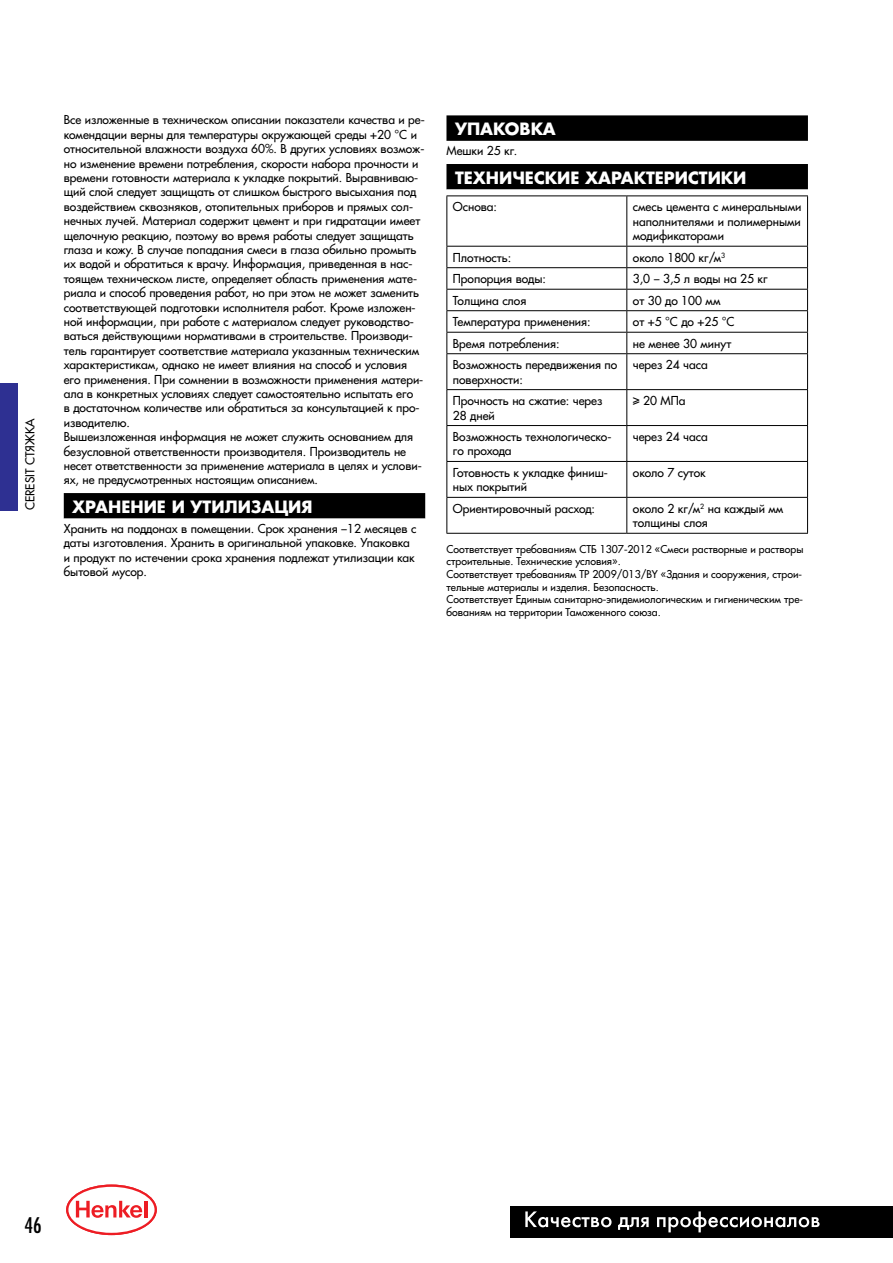
<style>
.page{position:relative;width:893px;height:1263px;background:#fff}
.page>*{position:absolute;margin:0;border:0;box-sizing:border-box;transform-origin:0 0}
.t1{font:21px "Favorit Condensed";color:#000}
.t2{font:700 16.5px "Favorit";color:#fff}
.t3{font:12px/14.4px "Favorit";color:#000}
.t4{font:10.5px/12.6px "Favorit";color:#000}
</style>
<div class="page">
<div style="left:510px;top:1206px;width:383px;height:31px;background:#000"></div>
<svg style="left:525px;top:1211px;width:87px;height:16px"></svg>
<svg style="left:618px;top:1217px;width:31px;height:13px"></svg>
<svg style="left:657px;top:1211px;width:163px;height:21px"></svg>
<svg style="left:66px;top:1184px;width:91px;height:52px"></svg>
<div style="left:64px;top:493px;width:361px;height:26px;background:#000"></div>
<div style="left:446px;top:115px;width:362px;height:26px;background:#000"></div>
<div style="left:446px;top:164px;width:362px;height:25px;background:#000"></div>
<hr style="left:446px;top:195px;width:181px;height:1px;background:#000">
<hr style="left:446px;top:196px;width:1px;height:50px;background:#000">
<hr style="left:627px;top:195px;width:181px;height:1px;background:#000">
<hr style="left:626px;top:196px;width:1px;height:50px;background:#000">
<hr style="left:807px;top:196px;width:1px;height:50px;background:#000">
<hr style="left:446px;top:246px;width:181px;height:1px;background:#000">
<hr style="left:627px;top:246px;width:181px;height:1px;background:#000">
<hr style="left:446px;top:267px;width:181px;height:1px;background:#000">
<hr style="left:627px;top:267px;width:181px;height:1px;background:#000">
<hr style="left:446px;top:289px;width:181px;height:1px;background:#000">
<hr style="left:627px;top:289px;width:181px;height:1px;background:#000">
<hr style="left:446px;top:310px;width:181px;height:1px;background:#000">
<hr style="left:627px;top:310px;width:181px;height:1px;background:#000">
<hr style="left:446px;top:332px;width:181px;height:1px;background:#000">
<svg style="left:446px;top:247px;width:1px;height:106px"></svg>
<hr style="left:627px;top:332px;width:181px;height:1px;background:#000">
<svg style="left:626px;top:247px;width:1px;height:106px"></svg>
<svg style="left:807px;top:247px;width:1px;height:106px"></svg>
<hr style="left:446px;top:353px;width:181px;height:1px;background:#000">
<hr style="left:446px;top:354px;width:1px;height:35px;background:#000">
<hr style="left:627px;top:353px;width:181px;height:1px;background:#000">
<hr style="left:626px;top:354px;width:1px;height:35px;background:#000">
<hr style="left:807px;top:354px;width:1px;height:35px;background:#000">
<hr style="left:446px;top:389px;width:181px;height:1px;background:#000">
<hr style="left:446px;top:390px;width:1px;height:35px;background:#000">
<hr style="left:627px;top:389px;width:181px;height:1px;background:#000">
<hr style="left:626px;top:390px;width:1px;height:35px;background:#000">
<hr style="left:807px;top:390px;width:1px;height:35px;background:#000">
<hr style="left:446px;top:425px;width:181px;height:1px;background:#000">
<hr style="left:446px;top:426px;width:1px;height:35px;background:#000">
<hr style="left:627px;top:425px;width:181px;height:1px;background:#000">
<hr style="left:626px;top:426px;width:1px;height:35px;background:#000">
<hr style="left:807px;top:426px;width:1px;height:35px;background:#000">
<hr style="left:446px;top:461px;width:181px;height:1px;background:#000">
<hr style="left:446px;top:462px;width:1px;height:35px;background:#000">
<hr style="left:627px;top:461px;width:181px;height:1px;background:#000">
<hr style="left:626px;top:462px;width:1px;height:35px;background:#000">
<hr style="left:807px;top:462px;width:1px;height:35px;background:#000">
<hr style="left:446px;top:497px;width:181px;height:1px;background:#000">
<hr style="left:446px;top:498px;width:1px;height:35px;background:#000">
<hr style="left:627px;top:497px;width:181px;height:1px;background:#000">
<hr style="left:626px;top:498px;width:1px;height:35px;background:#000">
<hr style="left:807px;top:498px;width:1px;height:35px;background:#000">
<hr style="left:446px;top:533px;width:181px;height:1px;background:#000">
<hr style="left:627px;top:533px;width:181px;height:1px;background:#000">
<div style="left:0;top:383px;width:17px;height:127px;background:#2e3092"></div>
<p class="t3" style="left:23px;top:510px;width:93px;rotate:-90deg">CERESIT СТЯЖКА</p>
<p class="t3" style="left:64px;top:113px;width:363px">Все изложенные в техническом описании показатели качества и ре&shy;комендации верны для температуры окружающей среды +20 °C и относительной влажности воздуха 60%. В других условиях возмож&shy;но изменение времени потребления, скорости набора прочности и времени готовности материала к укладке покрытий. Выравниваю&shy;щий слой следует защищать от слишком быстрого высыхания под воздействием сквозняков, отопительных приборов и прямых сол&shy;нечных лучей. Материал содержит цемент и при гидратации имеет щелочную реакцию, поэтому во время работы следует защищать глаза и кожу. В случае попадания смеси в глаза обильно промыть их водой и обратиться к врачу. Информация, приведенная в нас&shy;тоящем техническом листе, определяет область применения мате&shy;риала и способ проведения работ, но при этом не может заменить соответствующей подготовки исполнителя работ. Кроме изложен&shy;ной информации, при работе с материалом следует руководство&shy;ваться действующими нормативами в строительстве. Производи&shy;тель гарантирует соответствие материала указанным техническим характеристикам, однако не имеет влияния на способ и условия его применения. При сомнении в возможности применения матери&shy;ала в конкретных условиях следует самостоятельно испытать его<br>в достаточном количестве или обратиться за консультацией к про&shy;изводителю.<br>Вышеизложенная информация не может служить основанием для безусловной ответственности производителя. Производитель не несет ответственности за применение материала в целях и услови&shy;ях, не предусмотренных настоящим описанием.</p>
<h2 class="t2" style="left:72px;top:495px;width:242px">ХРАНЕНИЕ И УТИЛИЗАЦИЯ</h2>
<p class="t3" style="left:64px;top:521px;width:354px">Хранить на поддонах в помещении. Срок хранения –12 месяцев с даты изготовления. Хранить в оригинальной упаковке. Упаковка и продукт по истечении срока хранения подлежат утилизации как бытовой мусор.</p>
<h2 class="t2" style="left:455px;top:117px;width:102px">УПАКОВКА</h2>
<p class="t3" style="left:446px;top:144px;width:72px">Мешки 25 кг.</p>
<h2 class="t2" style="left:455px;top:166px;width:293px">ТЕХНИЧЕСКИЕ ХАРАКТЕРИСТИКИ</h2>
<p class="t3" style="left:453px;top:200px;width:46px">Основа:</p>
<p class="t3" style="left:633px;top:200px;width:170px;text-align:justify">смесь цемента с минеральными наполнителями и полимерными модификаторами</p>
<p class="t3" style="left:453px;top:250px;width:60px">Плотность:</p>
<p class="t3" style="left:633px;top:250px;width:94px">около 1800 кг/м<sup>3</sup></p>
<p class="t3" style="left:453px;top:271px;width:95px">Пропорция воды:</p>
<p class="t3" style="left:633px;top:271px;width:136px">3,0 – 3,5 л воды на 25 кг</p>
<p class="t3" style="left:453px;top:293px;width:75px">Толщина слоя</p>
<p class="t3" style="left:633px;top:293px;width:89px">от 30 до 100 мм</p>
<p class="t3" style="left:453px;top:314px;width:139px">Температура применения:</p>
<p class="t3" style="left:633px;top:314px;width:103px">от +5 °C до +25 °C</p>
<p class="t3" style="left:453px;top:336px;width:108px">Время потребления:</p>
<p class="t3" style="left:633px;top:336px;width:100px">не менее 30 минут</p>
<p class="t3" style="left:453px;top:357px;width:166px">Возможность передвижения по поверхности:</p>
<p class="t3" style="left:633px;top:357px;width:76px">через 24 часа</p>
<p class="t3" style="left:453px;top:393px;width:151px">Прочность на сжатие: через<br>28 дней</p>
<p class="t3" style="left:633px;top:393px;width:54px">≥ 20 МПа</p>
<p class="t3" style="left:453px;top:429px;width:160px">Возможность технологическо&shy;го прохода</p>
<p class="t3" style="left:633px;top:429px;width:76px">через 24 часа</p>
<p class="t3" style="left:453px;top:465px;width:156px">Готовность к укладке финиш&shy;ных покрытий</p>
<p class="t3" style="left:633px;top:465px;width:74px">около 7 суток</p>
<p class="t3" style="left:453px;top:501px;width:144px">Ориентировочный расход:</p>
<p class="t3" style="left:633px;top:501px;width:152px">около 2 кг/м<sup>2</sup> на каждый мм толщины слоя</p>
<p class="t4" style="left:446px;top:543px;width:359px">Соответствует требованиям СТБ 1307-2012 «Смеси растворные и растворы строительные. Технические условия».<br>Соответствует требованиям ТР 2009/013/BY «Здания и сооружения, строи&shy;тельные материалы и изделия. Безопасность.<br>Соответствует Единым санитарно-эпидемиологическим и гигиеническим тре&shy;бованиям на территории Таможенного союза.</p>
<h1 class="t1" style="left:25px;top:1212px;width:19px">46</h1>
</div>
